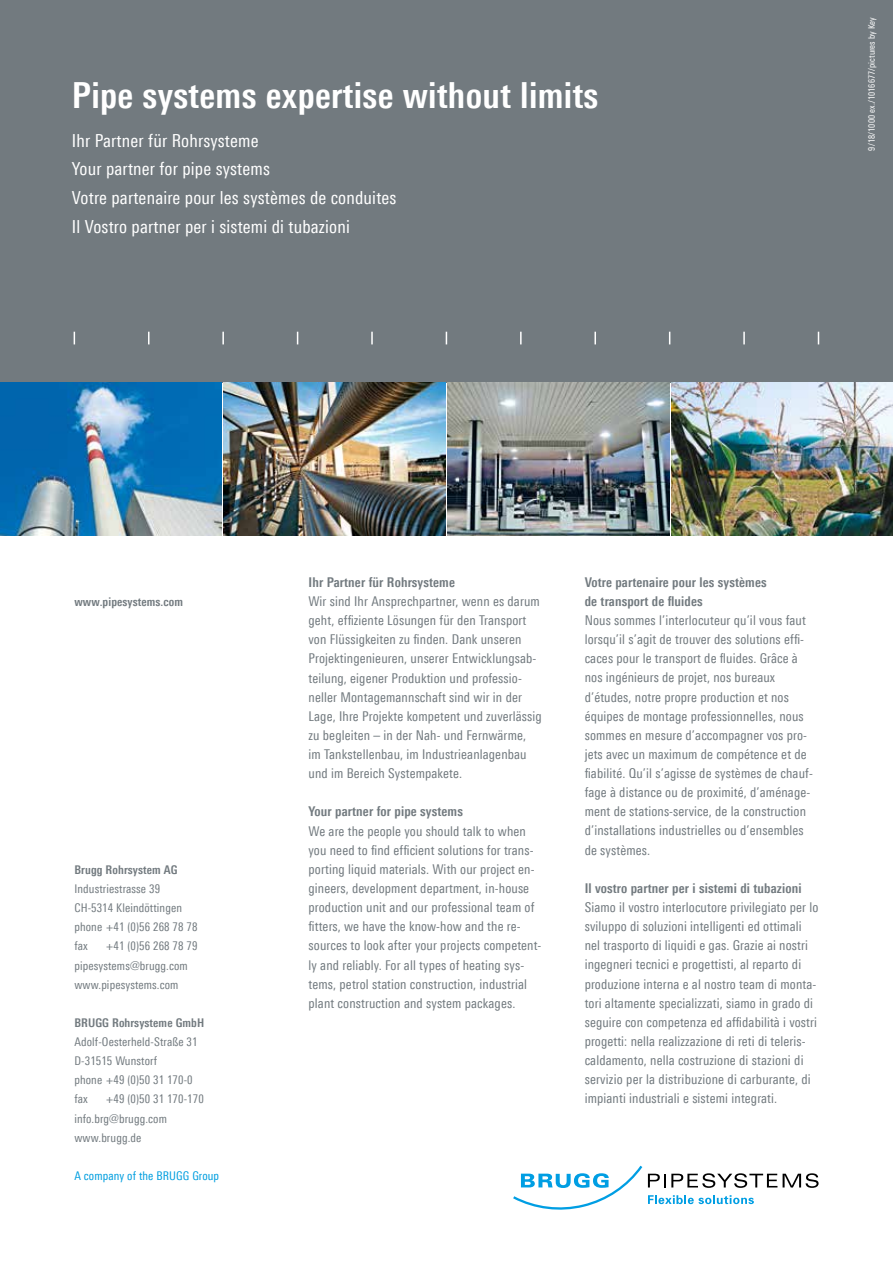
<style>
.page{position:relative;width:893px;height:1263px;background:#fff}
.page>*{position:absolute;margin:0;border:0;box-sizing:border-box;transform-origin:0 0}
.t1{font:700 36px "Linotype Univers 620 Cn";letter-spacing:.01em;color:#fff}
.t2{font:18px/28.7px "Linotype Univers 420 Cn";letter-spacing:.01em;color:#fff}
.t3{font:13.5px/19.2px "Linotype Univers 420 Cn";letter-spacing:.01em;color:#727a7f}
.t4{font:700 13.5px/19.2px "Linotype Univers 620 Cn";letter-spacing:.01em;color:#727a7f}
.t5{font:12px/19.2px "Linotype Univers 420 Cn";letter-spacing:.01em;color:#727a7f}
.t6{font:700 12px "Linotype Univers 620 Cn";letter-spacing:.01em;color:#727a7f}
.t7{font:12px "Linotype Univers 420 Cn";letter-spacing:.01em;color:#009edf}
.t8{font:9px "Linotype Univers 420 Cn";letter-spacing:.01em;color:#fff}
</style>
<div class="page">
<div style="left:0;top:0;width:893px;height:383px;background:#727a7f"></div>
<img style="left:672px;top:383px;width:221px;height:153px">
<img style="left:448px;top:383px;width:221px;height:153px">
<img style="left:224px;top:383px;width:221px;height:153px">
<img style="left:0;top:383px;width:221px;height:153px">
<svg style="left:818px;top:332px;width:1px;height:12px"></svg>
<svg style="left:74px;top:332px;width:1px;height:12px"></svg>
<svg style="left:148px;top:332px;width:2px;height:12px"></svg>
<svg style="left:222px;top:332px;width:2px;height:12px"></svg>
<svg style="left:297px;top:332px;width:1px;height:12px"></svg>
<svg style="left:446px;top:332px;width:1px;height:12px"></svg>
<svg style="left:594px;top:332px;width:2px;height:12px"></svg>
<svg style="left:669px;top:332px;width:1px;height:12px"></svg>
<svg style="left:743px;top:332px;width:2px;height:12px"></svg>
<svg style="left:371px;top:332px;width:2px;height:12px"></svg>
<svg style="left:520px;top:332px;width:2px;height:12px"></svg>
<svg style="left:513px;top:1166px;width:129px;height:44px"></svg>
<svg style="left:648px;top:1173px;width:129px;height:15px"></svg>
<svg style="left:783px;top:1173px;width:36px;height:15px"></svg>
<svg style="left:648px;top:1195px;width:106px;height:9px"></svg>
<h1 class="t1" style="left:72px;top:74px;width:528px">Pipe systems expertise without limits</h1>
<h2 class="t2" style="left:72px;top:126px;width:326px">Ihr Partner für Rohrsysteme<br>Your partner for pipe systems<br>Votre partenaire pour les systèmes de conduites Il Vostro partner per i sistemi di tubazioni</h2>
<p class="t8" style="left:866px;top:151px;width:136px;rotate:-90deg">9/18/1000 ex./1016677/pictures by Key</p>
<p class="t6" style="left:74px;top:595px;width:110px">www.pipesystems.com</p>
<p class="t6" style="left:74px;top:862px;width:104px">Brugg Rohrsystem AG</p>
<p class="t5" style="left:74px;top:879px;width:125px">Industriestrasse 39<br>CH-5314 Kleindöttingen phone +41 (0)56 268 78 78 fax</p>
<p class="t5" style="left:74px;top:936px;width:125px;text-indent:32px">+41 (0)56 268 78 79 pipesystems@brugg.com www.pipesystems.com</p>
<p class="t6" style="left:74px;top:1015px;width:131px">BRUGG Rohrsysteme GmbH</p>
<p class="t5" style="left:74px;top:1032px;width:125px">Adolf-Oesterheld-Straße 31<br>D-31515 Wunstorf<br>phone +49 (0)50 31 170-0 fax</p>
<p class="t5" style="left:74px;top:1089px;width:131px;text-indent:32px">+49 (0)50 31 170-170 info.brg@brugg.com www.brugg.de</p>
<p class="t7" style="left:74px;top:1169px;width:146px">A company of the BRUGG Group</p>
<p class="t4" style="left:309px;top:572px;width:148px">Ihr Partner für Rohrsysteme</p>
<p class="t3" style="left:309px;top:591px;width:235px">Wir sind Ihr Ansprechpartner, wenn es darum geht, effiziente Lösungen für den Transport von Flüssigkeiten zu finden. Dank unseren Projektingenieuren, unserer Entwicklungsab&shy;teilung, eigener Produktion und professio&shy;neller Montagemannschaft sind wir in der Lage, Ihre Projekte kompetent und zuverlässig zu begleiten – in der Nah- und Fernwärme, im Tankstellenbau, im Industrieanlagenbau und im Bereich Systempakete.</p>
<p class="t4" style="left:309px;top:802px;width:156px">Your partner for pipe systems</p>
<p class="t3" style="left:309px;top:821px;width:234px">We are the people you should talk to when you need to find efficient solutions for trans&shy;porting liquid materials. With our project en&shy;gineers, development department, in-house production unit and our professional team of fitters, we have the know-how and the re&shy;sources to look after your projects competent&shy;ly and reliably. For all types of heating sys&shy;tems, petrol station construction, industrial plant construction and system packages.</p>
<p class="t4" style="left:585px;top:572px;width:183px">Votre partenaire pour les systèmes de transport de fluides</p>
<p class="t3" style="left:585px;top:610px;width:230px">Nous sommes l’interlocuteur qu’il vous faut lorsqu’il s’agit de trouver des solutions effi&shy;caces pour le transport de fluides. Grâce à nos ingénieurs de projet, nos bureaux d’études, notre propre production et nos équipes de montage professionnelles, nous sommes en mesure d’accompagner vos pro&shy;jets avec un maximum de compétence et de fiabilité. Qu’il s’agisse de systèmes de chauf&shy;fage à distance ou de proximité, d’aménage&shy;ment de stations-service, de la construction d’installations industrielles ou d’ensembles de systèmes.</p>
<p class="t4" style="left:585px;top:878px;width:218px">Il vostro partner per i sistemi di tubazioni</p>
<p class="t3" style="left:585px;top:897px;width:235px">Siamo il vostro interlocutore privilegiato per lo sviluppo di soluzioni intelligenti ed ottimali nel trasporto di liquidi e gas. Grazie ai nostri ingegneri tecnici e progettisti, al reparto di produzione interna e al nostro team di monta&shy;tori altamente specializzati, siamo in grado di seguire con competenza ed affidabilità i vostri progetti: nella realizzazione di reti di teleris&shy;caldamento, nella costruzione di stazioni di servizio per la distribuzione di carburante, di impianti industriali e sistemi integrati.</p>
</div>
